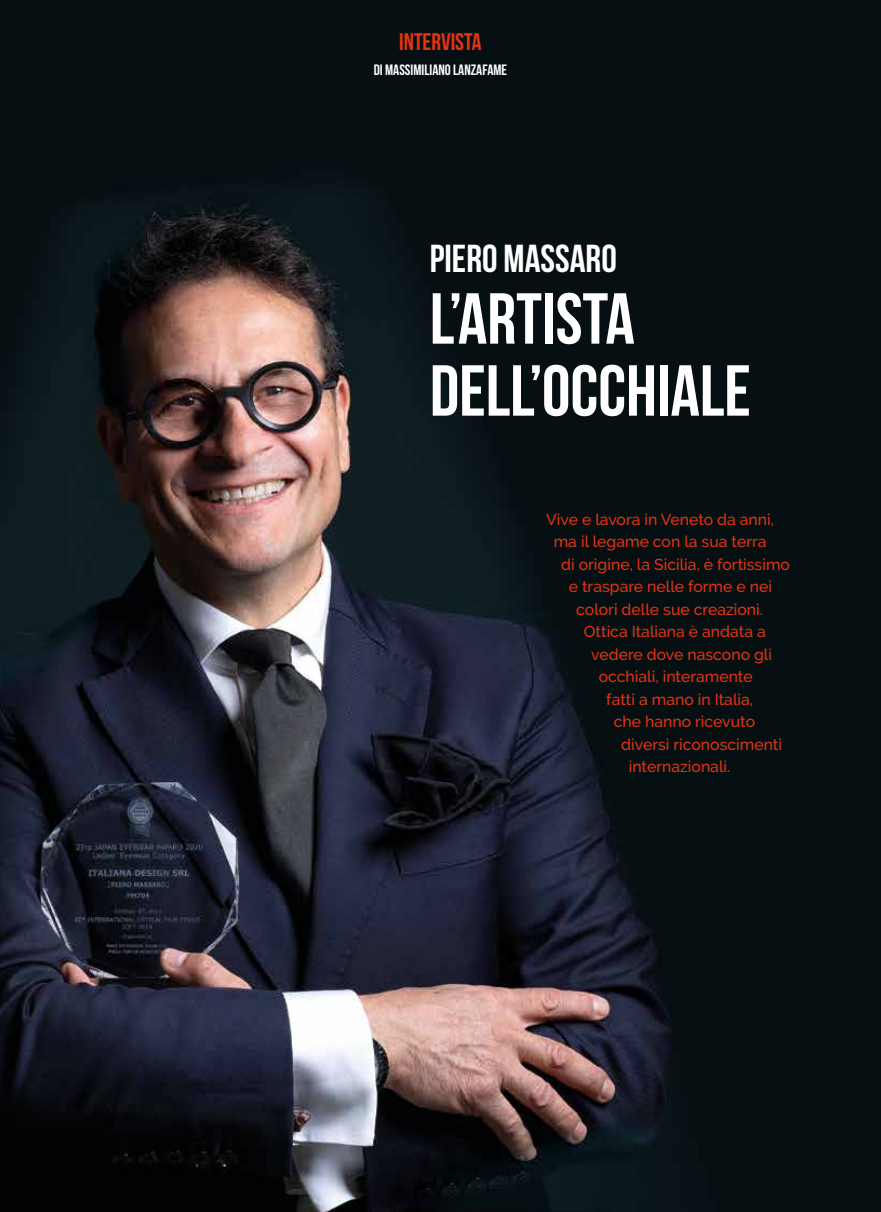
<style>
.page{position:relative;width:881px;height:1212px;background:#fff}
.page>*{position:absolute;margin:0;border:0;box-sizing:border-box;transform-origin:0 0}
.t1{font:72px/72px "Bebas Neue";color:#fff}
.t2{font:39px "Bebas Neue";color:#fff}
.t3{font:24px "Bebas Neue";color:#e63312}
.t4{font:500 15.75px "Raleway";color:#e63312}
.t5{font:15px "Bebas Neue";color:#fff}
</style>
<div class="page">
<hr style="left:880px;top:0;width:1px;height:1212px;background:#060f12">
<img style="left:0;top:0;width:880px;height:1212px">
<h3 class="t3" style="left:399px;top:29px;width:84px">INTERVISTA</h3>
<p class="t5" style="left:373px;top:62px;width:135px">DI MASSIMILIANO LANZAFAME</p>
<h2 class="t2" style="left:429px;top:237px;width:188px">PIERO MASSARO</h2>
<h1 class="t1" style="left:429px;top:282px;width:322px">L’ARTISTA<br>DELL’OCCHIALE</h1>
<p class="t4" style="left:546px;top:510px;width:229px">Vive e lavora in Veneto da anni,</p>
<p class="t4" style="left:553px;top:533px;width:214px">ma il legame con la sua terra</p>
<p class="t4" style="left:561px;top:555px;width:230px">di origine, la Sicilia, è fortissimo</p>
<p class="t4" style="left:568px;top:578px;width:205px">e traspare nelle forme e nei</p>
<p class="t4" style="left:576px;top:600px;width:188px">colori delle sue creazioni.</p>
<p class="t4" style="left:583px;top:623px;width:183px">Ottica Italiana è andata a</p>
<p class="t4" style="left:591px;top:645px;width:182px">vedere dove nascono gli</p>
<p class="t4" style="left:598px;top:668px;width:155px">occhiali, interamente</p>
<p class="t4" style="left:606px;top:690px;width:148px">fatti a mano in Italia,</p>
<p class="t4" style="left:613px;top:713px;width:143px">che hanno ricevuto</p>
<p class="t4" style="left:621px;top:735px;width:162px">diversi riconoscimenti</p>
<p class="t4" style="left:628px;top:758px;width:103px">internazionali.</p>
</div>
